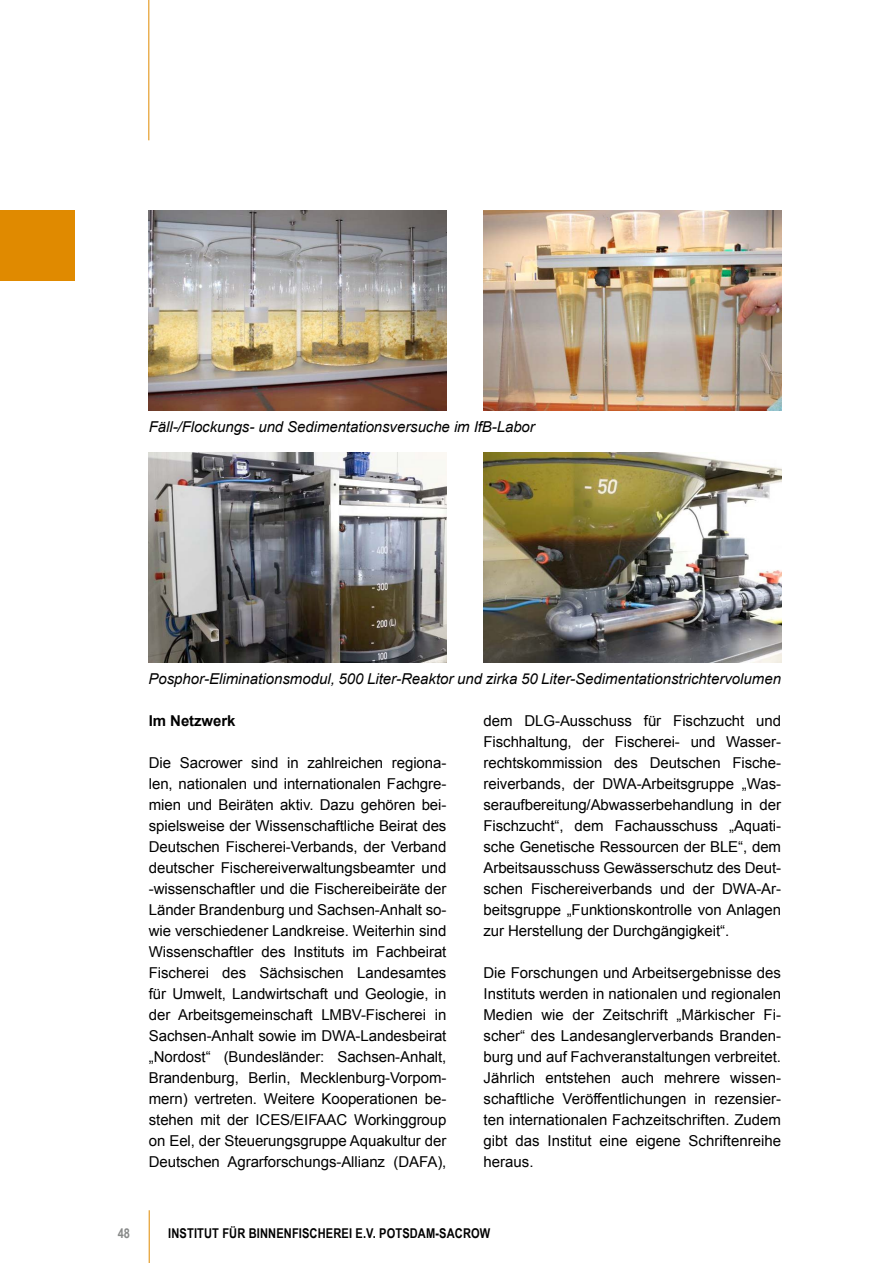
<style>
.page{position:relative;width:893px;height:1263px;background:#fff}
.page>*{position:absolute;margin:0;border:0;box-sizing:border-box;transform-origin:0 0}
.t1{font:15px/21px "Arial";letter-spacing:-.005em;color:#000;text-align:justify}
.t2{font:italic 15px "Arial";color:#000}
.t3{font:700 15px "Arial";letter-spacing:-.005em;color:#000}
.t4{font:700 13.5px "Arial Narrow";letter-spacing:.01em;color:#000}
.t5{font:700 13.5px "Arial Narrow";color:#878988}
</style>
<div class="page">
<hr style="left:148px;top:0;width:1px;height:140px;background:#e08a00">
<hr style="left:149px;top:1210px;width:1px;height:53px;background:#e08a00">
<img style="left:148px;top:210px;width:298px;height:201px">
<img style="left:483px;top:210px;width:298px;height:201px">
<img style="left:148px;top:453px;width:298px;height:210px">
<img style="left:483px;top:453px;width:298px;height:210px">
<div style="left:0;top:210px;width:74px;height:71px;background:#e08a00"></div>
<p class="t2" style="left:149px;top:417px;width:388px">Fäll-/Flockungs- und Sedimentationsversuche im IfB-Labor</p>
<p class="t2" style="left:148px;top:669px;width:634px">Posphor-Eliminationsmodul, 500 Liter-Reaktor und zirka 50 Liter-Sedimentationstrichtervolumen</p>
<p class="t1" style="left:483px;top:710px;width:299px">dem DLG-Ausschuss für Fischzucht und Fischhaltung, der Fischerei- und Wasser&shy;rechtskommission des Deutschen Fische&shy;reiverbands, der DWA-Arbeitsgruppe „Was&shy;seraufbereitung/Abwasserbehandlung in der Fischzucht“, dem Fachausschuss „Aquati&shy;sche Genetische Ressourcen der BLE“, dem Arbeitsausschuss Gewässerschutz des Deut&shy;schen Fischereiverbands und der DWA-Ar&shy;beitsgruppe „Funktionskontrolle von Anlagen zur Herstellung der Durchgängigkeit“.</p>
<p class="t1" style="left:483px;top:962px;width:299px">Die Forschungen und Arbeitsergebnisse des Instituts werden in nationalen und regionalen Medien wie der Zeitschrift „Märkischer Fi&shy;scher“ des Landesanglerverbands Branden&shy;burg und auf Fachveranstaltungen verbreitet.<br>Jährlich entstehen auch mehrere wissen&shy;schaftliche Veröffentlichungen in rezensier&shy;ten internationalen Fachzeitschriften. Zudem gibt das Institut eine eigene Schriftenreihe heraus.</p>
<p class="t3" style="left:149px;top:710px;width:88px">Im Netzwerk</p>
<p class="t1" style="left:149px;top:752px;width:299px">Die Sacrower sind in zahlreichen regiona&shy;len, nationalen und internationalen Fachgre&shy;mien und Beiräten aktiv. Dazu gehören bei&shy;spielsweise der Wissenschaftliche Beirat des Deutschen Fischerei-Verbands, der Verband deutscher Fischereiverwaltungsbeamter und -wissenschaftler und die Fischereibeiräte der Länder Brandenburg und Sachsen-Anhalt so&shy;wie verschiedener Landkreise. Weiterhin sind Wissenschaftler des Instituts im Fachbeirat Fischerei des Sächsischen Landesamtes für Umwelt, Landwirtschaft und Geologie, in der Arbeitsgemeinschaft LMBV-Fischerei in Sachsen-Anhalt sowie im DWA-Landesbeirat „Nordost“ (Bundesländer: Sachsen-Anhalt, Brandenburg, Berlin, Mecklenburg-Vorpom&shy;mern) vertreten. Weitere Kooperationen be&shy;stehen mit der ICES/EIFAAC Workinggroup on Eel, der Steuerungsgruppe Aquakultur der Deutschen Agrarforschungs-Allianz (DAFA),</p>
<p class="t5" style="left:118px;top:1223px;width:14px">48</p>
<p class="t4" style="left:168px;top:1223px;width:324px">INSTITUT FÜR BINNENFISCHEREI E.V. POTSDAM-SACROW</p>
</div>
